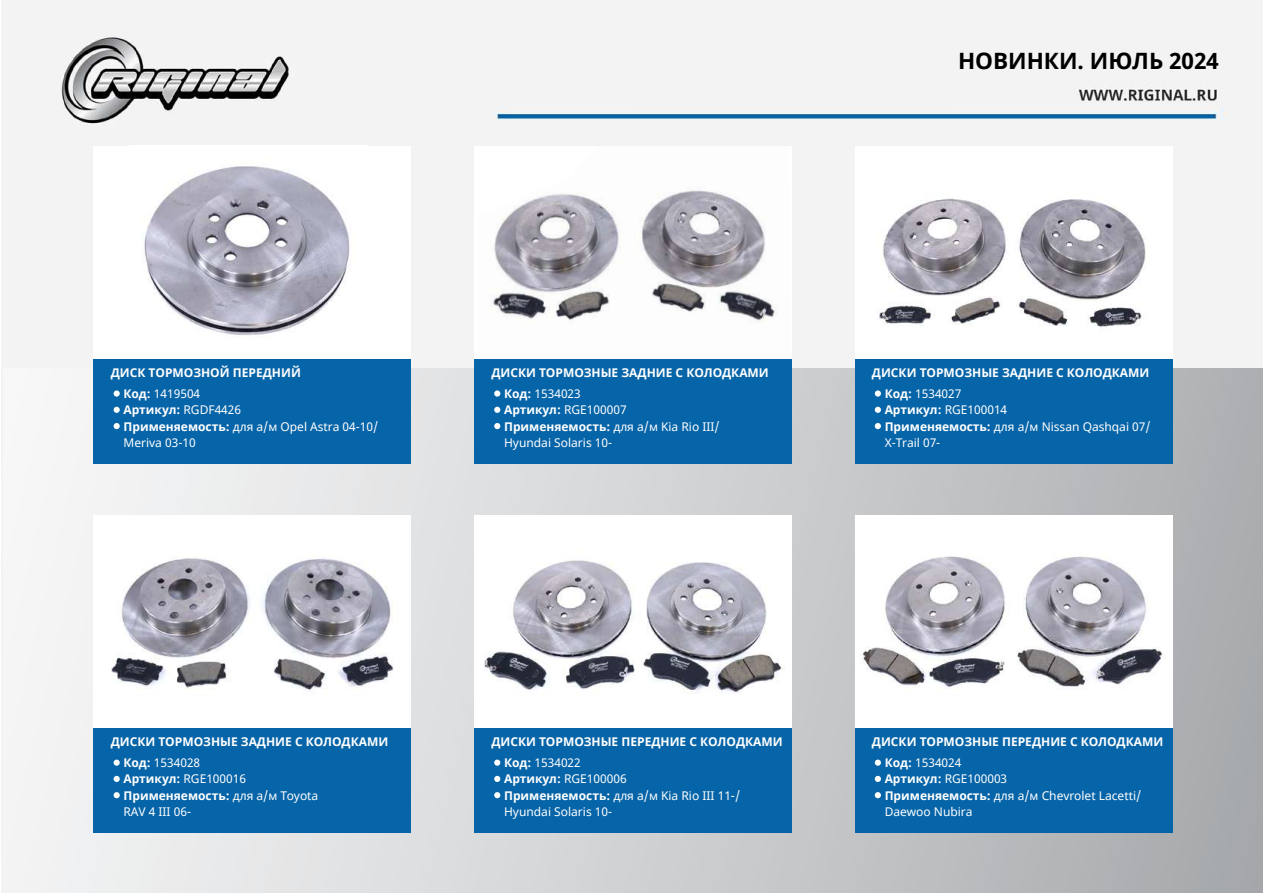
<style>
.page{position:relative;width:1263px;height:893px;background:#fff}
.page>*{position:absolute;margin:0;border:0;box-sizing:border-box;transform-origin:0 0}
.t1{font:700 22.5px "Noto Sans";color:#000}
.t2{font:12px/16.5px "Noto Sans";color:#fff}
.t3{font:700 12px "Noto Sans";color:#fff}
.s1{font-weight:700}
</style>
<div class="page">
<div style="left:2px;top:0;width:1261px;height:893px;background:#f3f3f3"></div>
<div style="left:3px;top:368px;width:1260px;height:525px;background:linear-gradient(to right,#f5f7f8,#a8abaf)"></div>
<div style="left:94px;top:146px;width:317px;height:317px;background:#fff"></div>
<div style="left:855px;top:146px;width:317px;height:317px;background:#fff"></div>
<div style="left:94px;top:515px;width:317px;height:317px;background:#fff"></div>
<div style="left:474px;top:515px;width:318px;height:317px;background:#fff"></div>
<img style="left:144px;top:166px;width:206px;height:169px">
<img style="left:478px;top:146px;width:312px;height:213px">
<img style="left:111px;top:558px;width:283px;height:132px">
<img style="left:484px;top:560px;width:301px;height:134px">
<img style="left:855px;top:515px;width:317px;height:213px">
<img style="left:879px;top:198px;width:267px;height:129px">
<div style="left:94px;top:359px;width:317px;height:104px;background:#0664a8"></div>
<div style="left:855px;top:359px;width:317px;height:104px;background:#0664a8"></div>
<div style="left:474px;top:359px;width:318px;height:104px;background:#0664a8"></div>
<div style="left:94px;top:728px;width:317px;height:104px;background:#0664a8"></div>
<div style="left:855px;top:728px;width:317px;height:104px;background:#0664a8"></div>
<div style="left:474px;top:728px;width:318px;height:104px;background:#0664a8"></div>
<div style="left:114px;top:390px;width:6px;height:7px;background:#fff;border-radius:50%"></div>
<svg style="left:114px;top:407px;width:6px;height:6px"></svg>
<svg style="left:114px;top:423px;width:6px;height:6px"></svg>
<div style="left:875px;top:390px;width:6px;height:7px;background:#fff;border-radius:50%"></div>
<svg style="left:875px;top:407px;width:6px;height:6px"></svg>
<svg style="left:875px;top:423px;width:6px;height:6px"></svg>
<div style="left:494px;top:390px;width:6px;height:7px;background:#fff;border-radius:50%"></div>
<svg style="left:494px;top:407px;width:6px;height:6px"></svg>
<svg style="left:494px;top:423px;width:6px;height:6px"></svg>
<svg style="left:114px;top:760px;width:6px;height:6px"></svg>
<svg style="left:114px;top:776px;width:6px;height:6px"></svg>
<svg style="left:114px;top:792px;width:6px;height:6px"></svg>
<svg style="left:875px;top:760px;width:6px;height:6px"></svg>
<svg style="left:875px;top:776px;width:6px;height:6px"></svg>
<svg style="left:875px;top:792px;width:6px;height:6px"></svg>
<svg style="left:494px;top:760px;width:6px;height:6px"></svg>
<svg style="left:494px;top:776px;width:6px;height:6px"></svg>
<svg style="left:494px;top:792px;width:6px;height:6px"></svg>
<h1 class="t1" style="left:958px;top:45px;width:262px">НОВИНКИ. ИЮЛЬ 2024</h1>
<p class="t3" style="left:111px;top:364px;width:192px">ДИСК ТОРМОЗНОЙ ПЕРЕДНИЙ</p>
<p class="t2" style="left:123px;top:386px;width:256px"><span class="s1">Код:</span> 1419504<br><span class="s1">Артикул:</span> RGDF4426<br><span class="s1">Применяемость:</span> для а/м Opel Astra 04-10/<br>Meriva 03-10</p>
<p class="t3" style="left:491px;top:364px;width:279px">ДИСКИ ТОРМОЗНЫЕ ЗАДНИЕ С КОЛОДКАМИ</p>
<p class="t2" style="left:504px;top:386px;width:217px"><span class="s1">Код:</span> 1534023<br><span class="s1">Артикул:</span> RGE100007<br><span class="s1">Применяемость:</span> для а/м Kia Rio III/<br>Hyundai Solaris 10-</p>
<p class="t3" style="left:872px;top:364px;width:279px">ДИСКИ ТОРМОЗНЫЕ ЗАДНИЕ С КОЛОДКАМИ</p>
<p class="t2" style="left:885px;top:386px;width:267px"><span class="s1">Код:</span> 1534027<br><span class="s1">Артикул:</span> RGE100014<br><span class="s1">Применяемость:</span> для а/м Nissan Qashqai 07/<br>X-Trail 07-</p>
<p class="t3" style="left:111px;top:733px;width:279px">ДИСКИ ТОРМОЗНЫЕ ЗАДНИЕ С КОЛОДКАМИ</p>
<p class="t2" style="left:123px;top:755px;width:196px"><span class="s1">Код:</span> 1534028<br><span class="s1">Артикул:</span> RGE100016<br><span class="s1">Применяемость:</span> для а/м Toyota<br>RAV 4 III 06-</p>
<p class="t3" style="left:491px;top:733px;width:293px">ДИСКИ ТОРМОЗНЫЕ ПЕРЕДНИЕ С КОЛОДКАМИ</p>
<p class="t2" style="left:504px;top:755px;width:238px"><span class="s1">Код:</span> 1534022<br><span class="s1">Артикул:</span> RGE100006<br><span class="s1">Применяемость:</span> для а/м Kia Rio III 11-/<br>Hyundai Solaris 10-</p>
<p class="t3" style="left:872px;top:733px;width:293px">ДИСКИ ТОРМОЗНЫЕ ПЕРЕДНИЕ С КОЛОДКАМИ</p>
<p class="t2" style="left:885px;top:755px;width:258px"><span class="s1">Код:</span> 1534024<br><span class="s1">Артикул:</span> RGE100003<br><span class="s1">Применяемость:</span> для а/м Chevrolet Lacetti/<br>Daewoo Nubira</p>
</div>
